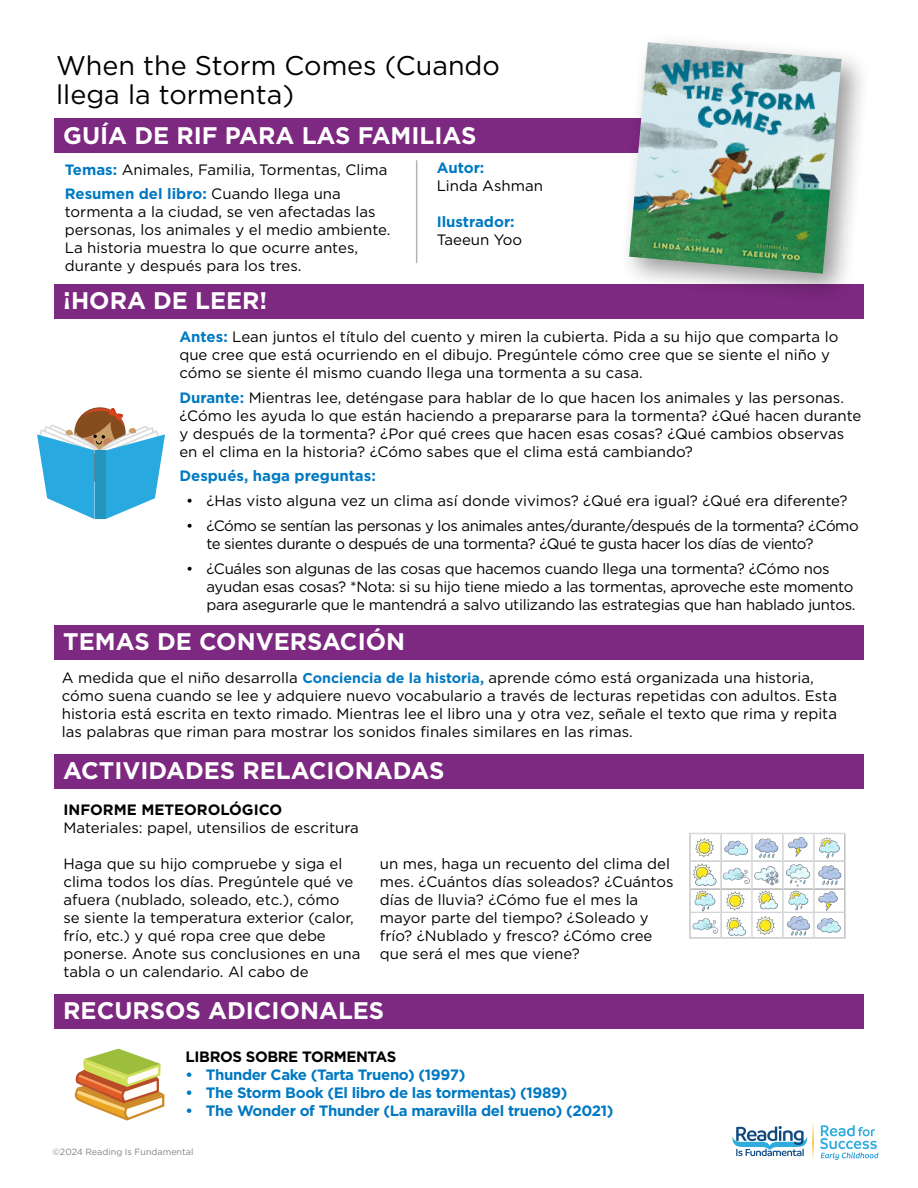
<style>
.page{position:relative;width:918px;height:1188px;background:#fff}
.page>*{position:absolute;margin:0;border:0;box-sizing:border-box;transform-origin:0 0}
.t1{font:27px/28.5px "Gotham";color:#000}
.t2{font:700 24px "Gotham";color:#fff}
.t3{font:15px/18px "Gotham";color:#000}
.t4{font:15px/18px "Gotham";letter-spacing:-.02em;color:#000}
.t5{font:15px/18px "Gotham";letter-spacing:-.03em;color:#000}
.t6{font:700 15px "Gotham";letter-spacing:-.025em;color:#0079c2}
.t7{font:15px "Gotham";color:#000101}
.t8{font:700 15px "Gotham";color:#0079c2}
.t9{font:700 15px "Gotham";letter-spacing:-.025em;color:#000101}
.t10{font:700 15px "Gotham";color:#000}
.t11{font:9px "Gotham";color:#808285}
.s1{font-weight:700;color:#0079c2}
.s2{font-weight:700;font-size:14.25px;color:#0079c2}
</style>
<div class="page">
<div style="left:54px;top:284px;width:810px;height:34px;background:#7d2881"></div>
<div style="left:54px;top:754px;width:810px;height:35px;background:#7d2881"></div>
<div style="left:54px;top:626px;width:810px;height:34px;background:#7d2881"></div>
<div style="left:54px;top:994px;width:810px;height:35px;background:#7d2881"></div>
<svg style="left:74px;top:1048px;width:91px;height:73px"></svg>
<svg style="left:37px;top:407px;width:128px;height:112px"></svg>
<hr style="left:416px;top:161px;width:1px;height:101px;background:#000">
<div style="left:54px;top:118px;width:762px;height:34px;background:#7d2881"></div>
<div style="left:619px;top:32px;width:253px;height:272px;background:#000;opacity:.4"></div>
<img style="left:629px;top:42px;width:213px;height:232px">
<img style="left:689px;top:832px;width:157px;height:107px">
<img style="left:813px;top:1123px;width:1px;height:37px">
<svg style="left:732px;top:1126px;width:75px;height:30px"></svg>
<svg style="left:820px;top:1125px;width:59px;height:35px"></svg>
<p class="t1" style="left:56px;top:51px;width:445px">When the Storm Comes (Cuando llega la tormenta)</p>
<p class="t2" style="left:63px;top:119px;width:415px">GUÍA DE RIF PARA LAS FAMILIAS</p>
<p class="t7" style="left:65px;top:160px;width:324px"><span class="s1">Temas:</span> Animales, Familia, Tormentas, Clima</p>
<p class="t3" style="left:65px;top:185px;width:327px"><span class="s1">Resumen del libro:</span> Cuando llega una tormenta a la ciudad, se ven afectadas las personas, los animales y el medio ambiente.<br>La historia muestra lo que ocurre antes, durante y después para los tres.</p>
<p class="t2" style="left:63px;top:284px;width:206px">¡HORA DE LEER!</p>
<p class="t6" style="left:437px;top:158px;width:49px">Autor:</p>
<p class="t3" style="left:437px;top:176px;width:108px">Linda Ashman</p>
<p class="t8" style="left:437px;top:212px;width:80px">Ilustrador:</p>
<p class="t3" style="left:437px;top:230px;width:87px">Taeeun Yoo</p>
<p class="t3" style="left:179px;top:327px;width:660px"><span class="s1">Antes:</span> Lean juntos el título del cuento y miren la cubierta. Pida a su hijo que comparta lo que cree que está ocurriendo en el dibujo. Pregúntele cómo cree que se siente el niño y cómo se siente él mismo cuando llega una tormenta a su casa.</p>
<p class="t3" style="left:179px;top:388px;width:684px"><span class="s1">Durante:</span> Mientras lee, deténgase para hablar de lo que hacen los animales y las personas. ¿Cómo les ayuda lo que están haciendo a prepararse para la tormenta? ¿Qué hacen durante y después de la tormenta? ¿Por qué crees que hacen esas cosas? ¿Qué cambios observas en el clima en la historia? ¿Cómo sabes que el clima está cambiando?</p>
<p class="t8" style="left:179px;top:466px;width:198px">Después, haga preguntas:</p>
<p class="t3" style="left:186px;top:491px;width:663px">• ¿Has visto alguna vez un clima así donde vivimos? ¿Qué era igual? ¿Qué era diferente?</p>
<p class="t5" style="left:206px;top:516px;width:654px;text-indent:-20px">• ¿Cómo se sentían las personas y los animales antes/durante/después de la tormenta? ¿Cómo te sientes durante o después de una tormenta? ¿Qué te gusta hacer los días de viento?</p>
<p class="t4" style="left:206px;top:559px;width:651px;text-indent:-20px">• ¿Cuáles son algunas de las cosas que hacemos cuando llega una tormenta? ¿Cómo nos ayudan esas cosas? *Nota: si su hijo tiene miedo a las tormentas, aproveche este momento para asegurarle que le mantendrá a salvo utilizando las estrategias que han hablado juntos.</p>
<p class="t2" style="left:63px;top:626px;width:343px">TEMAS DE CONVERSACIÓN</p>
<p class="t3" style="left:62px;top:669px;width:777px">A medida que el niño desarrolla <span class="s2">Conciencia de la historia,</span> aprende cómo está organizada una historia, cómo suena cuando se lee y adquiere nuevo vocabulario a través de lecturas repetidas con adultos. Esta historia está escrita en texto rimado. Mientras lee el libro una y otra vez, señale el texto que rima y repita las palabras que riman para mostrar los sonidos finales similares en las rimas.</p>
<p class="t2" style="left:63px;top:755px;width:383px">ACTIVIDADES RELACIONADAS</p>
<p class="t10" style="left:63px;top:800px;width:220px">INFORME METEOROLÓGICO</p>
<p class="t3" style="left:63px;top:819px;width:297px">Materiales: papel, utensilios de escritura</p>
<p class="t3" style="left:63px;top:855px;width:291px">Haga que su hijo compruebe y siga el clima todos los días. Pregúntele qué ve afuera (nublado, soleado, etc.), cómo</p>
<p class="t3" style="left:63px;top:909px;width:298px">se siente la temperatura exterior (calor, frío, etc.) y qué ropa cree que debe ponerse. Anote sus conclusiones en una tabla o un calendario. Al cabo de</p>
<p class="t3" style="left:380px;top:855px;width:295px">un mes, haga un recuento del clima del mes. ¿Cuántos días soleados? ¿Cuántos días de lluvia? ¿Cómo fue el mes la mayor parte del tiempo? ¿Soleado y frío? ¿Nublado y fresco? ¿Cómo cree que será el mes que viene?</p>
<p class="t2" style="left:63px;top:995px;width:323px">RECURSOS ADICIONALES</p>
<p class="t9" style="left:186px;top:1047px;width:212px">LIBROS SOBRE TORMENTAS</p>
<p class="t6" style="left:186px;top:1065px;width:281px">• Thunder Cake (Tarta Trueno) (1997)</p>
<p class="t6" style="left:186px;top:1083px;width:383px">• The Storm Book (El libro de las tormentas) (1989)</p>
<p class="t6" style="left:186px;top:1101px;width:429px">• The Wonder of Thunder (La maravilla del trueno) (2021)</p>
<p class="t11" style="left:52px;top:1146px;width:142px">©2024 Reading Is Fundamental</p>
</div>
